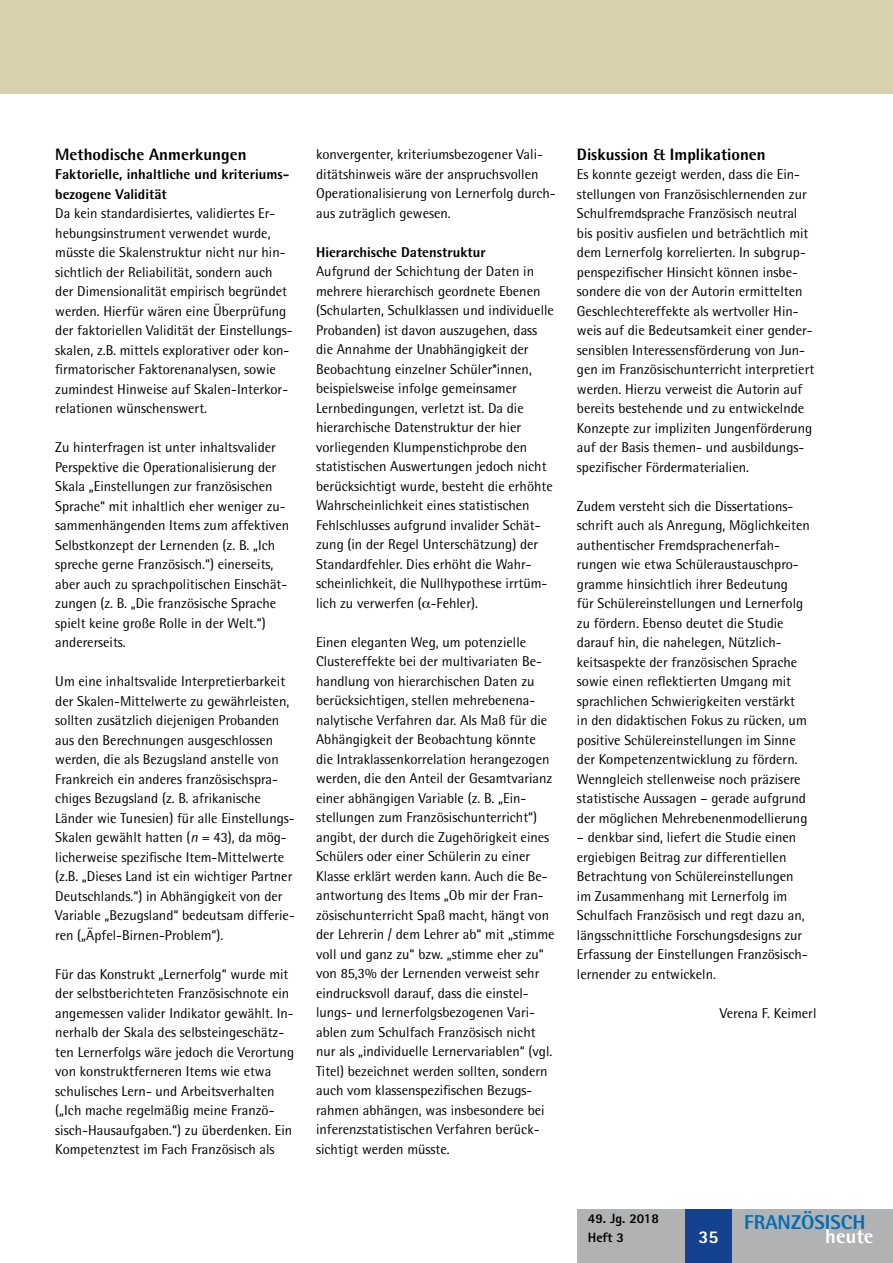
<style>
.page{position:relative;width:893px;height:1263px;background:#fff}
.page>*{position:absolute;margin:0;border:0;box-sizing:border-box;transform-origin:0 0}
.t1{font:800 20.1px "Rotis Semi Sans";color:#006eb7}
.t2{font:800 20.1px "Rotis Semi Sans";color:#fff}
.t3{font:800 18px "Rotis Sans Serif";color:#fff}
.t4{font:800 16.5px "Rotis Semi Sans";color:#000}
.t5{font:14.25px/19.5px "Rotis Semi Sans";color:#000}
.t6{font:800 14.25px/19.5px "Rotis Semi Sans";color:#000}
.t7{font:800 13.5px/19.5px "Rotis Sans Serif";color:#000}
.s1{font-style:italic}
</style>
<div class="page">
<div style="left:577px;top:1209px;width:316px;height:54px;background:#b1b2b3"></div>
<div style="left:685px;top:1209px;width:47px;height:54px;background:#144290"></div>
<div style="left:0;top:0;width:893px;height:94px;background:#d9d1ae"></div>
<p class="t4" style="left:55px;top:144px;width:193px">Methodische Anmerkungen</p>
<p class="t6" style="left:55px;top:164px;width:236px">Faktorielle, inhaltliche und kriteriums&shy;bezogene Validität</p>
<p class="t5" style="left:55px;top:204px;width:239px">Da kein standardisiertes, validiertes Er&shy;hebungsinstrument verwendet wurde, müsste die Skalenstruktur nicht nur hin&shy;sichtlich der Reliabilität, sondern auch der Dimensionalität empirisch begründet werden. Hierfür wären eine Überprüfung der faktoriellen Validität der Einstellungs&shy;skalen, z.B. mittels explorativer oder kon&shy;firmatorischer Faktorenanalysen, sowie zumindest Hinweise auf Skalen-Interkor&shy;relationen wünschenswert.</p>
<p class="t5" style="left:55px;top:437px;width:235px">Zu hinterfragen ist unter inhaltsvalider Perspektive die Operationalisierung der Skala „Einstellungen zur französischen Sprache“ mit inhaltlich eher weniger zu&shy;sammenhängenden Items zum affektiven Selbstkonzept der Lernenden (z. B. „Ich spreche gerne Französisch.“) einerseits, aber auch zu sprachpolitischen Einschät&shy;zungen (z. B. „Die französische Sprache spielt keine große Rolle in der Welt.“) andererseits.</p>
<p class="t5" style="left:55px;top:671px;width:241px">Um eine inhaltsvalide Interpretierbarkeit der Skalen-Mittelwerte zu gewährleisten, sollten zusätzlich diejenigen Probanden aus den Berechnungen ausgeschlossen werden, die als Bezugsland anstelle von Frankreich ein anderes französischspra&shy;chiges Bezugsland (z. B. afrikanische Länder wie Tunesien) für alle Einstellungs-Skalen gewählt hatten (<span class="s1">n</span> = 43), da mög&shy;licherweise spezifische Item-Mittelwerte (z.B. „Dieses Land ist ein wichtiger Partner Deutschlands.“) in Abhängigkeit von der Variable „Bezugsland“ bedeutsam differie&shy;ren („Äpfel-Birnen-Problem“).</p>
<p class="t5" style="left:55px;top:964px;width:240px">Für das Konstrukt „Lernerfolg“ wurde mit der selbstberichteten Französischnote ein angemessen valider Indikator gewählt. In&shy;nerhalb der Skala des selbsteingeschätz&shy;ten Lernerfolgs wäre jedoch die Verortung von konstruktferneren Items wie etwa schulisches Lern- und Arbeitsverhalten („Ich mache regelmäßig meine Franzö&shy;sisch-Hausaufgaben.“) zu überdenken. Ein Kompetenztest im Fach Französisch als</p>
<p class="t5" style="left:316px;top:145px;width:241px">konvergenter, kriteriumsbezogener Vali&shy;ditätshinweis wäre der anspruchsvollen Operationalisierung von Lernerfolg durch&shy;aus zuträglich gewesen.</p>
<p class="t6" style="left:316px;top:242px;width:171px">Hierarchische Datenstruktur</p>
<p class="t5" style="left:316px;top:262px;width:239px">Aufgrund der Schichtung der Daten in mehrere hierarchisch geordnete Ebenen (Schularten, Schulklassen und individuelle Probanden) ist davon auszugehen, dass die Annahme der Unabhängigkeit der Beobachtung einzelner Schüler*innen, beispielsweise infolge gemeinsamer Lernbedingungen, verletzt ist. Da die hierarchische Datenstruktur der hier vorliegenden Klumpenstichprobe den statistischen Auswertungen jedoch nicht berücksichtigt wurde, besteht die erhöhte Wahrscheinlichkeit eines statistischen Fehlschlusses aufgrund invalider Schät&shy;zung (in der Regel Unterschätzung) der Standardfehler. Dies erhöht die Wahr&shy;scheinlichkeit, die Nullhypothese irrtüm&shy;lich zu verwerfen ( -Fehler).</p>
<p class="t5" style="left:316px;top:632px;width:240px">Einen eleganten Weg, um potenzielle Clustereffekte bei der multivariaten Be&shy;handlung von hierarchischen Daten zu berücksichtigen, stellen mehrebenena&shy;nalytische Verfahren dar. Als Maß für die Abhängigkeit der Beobachtung könnte die Intraklassenkorrelation herangezogen werden, die den Anteil der Gesamtvarianz einer abhängigen Variable (z. B. „Ein&shy;stellungen zum Französischunterricht“) angibt, der durch die Zugehörigkeit eines Schülers oder einer Schülerin zu einer Klasse erklärt werden kann. Auch die Be&shy;antwortung des Items „Ob mir der Fran&shy;zösischunterricht Spaß macht, hängt von der Lehrerin / dem Lehrer ab“ mit „stimme voll und ganz zu“ bzw. „stimme eher zu“ von 85,3% der Lernenden verweist sehr eindrucksvoll darauf, dass die einstel&shy;lungs- und lernerfolgsbezogenen Vari&shy;ablen zum Schulfach Französisch nicht nur als „individuelle Lernervariablen“ (vgl.<br>Titel) bezeichnet werden sollten, sondern auch vom klassenspezifischen Bezugs&shy;rahmen abhängen, was insbesondere bei inferenzstatistischen Verfahren berück&shy;sichtigt werden müsste.</p>
<p class="t4" style="left:577px;top:144px;width:190px">Diskussion &amp; Implikationen</p>
<p class="t5" style="left:577px;top:165px;width:239px">Es konnte gezeigt werden, dass die Ein&shy;stellungen von Französischlernenden zur Schulfremdsprache Französisch neutral bis positiv ausfielen und beträchtlich mit dem Lernerfolg korrelierten. In subgrup&shy;penspezifischer Hinsicht können insbe&shy;sondere die von der Autorin ermittelten Geschlechtereffekte als wertvoller Hin&shy;weis auf die Bedeutsamkeit einer gender&shy;sensiblen Interessensförderung von Jun&shy;gen im Französischunterricht interpretiert werden. Hierzu verweist die Autorin auf bereits bestehende und zu entwickelnde Konzepte zur impliziten Jungenförderung auf der Basis themen- und ausbildungs&shy;spezifischer Fördermaterialien.</p>
<p class="t5" style="left:577px;top:496px;width:235px">Zudem versteht sich die Dissertations&shy;schrift auch als Anregung, Möglichkeiten authentischer Fremdsprachenerfah&shy;rungen wie etwa Schüleraustauschpro&shy;gramme hinsichtlich ihrer Bedeutung<br>für Schülereinstellungen und Lernerfolg zu fördern. Ebenso deutet die Studie darauf hin, die nahelegen, Nützlich&shy;keitsaspekte der französischen Sprache sowie einen reflektierten Umgang mit sprachlichen Schwierigkeiten verstärkt<br>in den didaktischen Fokus zu rücken, um positive Schülereinstellungen im Sinne der Kompetenzentwicklung zu fördern.<br>Wenngleich stellenweise noch präzisere statistische Aussagen – gerade aufgrund der möglichen Mehrebenenmodellierung</p>
<p class="t5" style="left:577px;top:827px;width:232px">– denkbar sind, liefert die Studie einen ergiebigen Beitrag zur differentiellen Betrachtung von Schülereinstellungen im Zusammenhang mit Lernerfolg im Schulfach Französisch und regt dazu an, längsschnittliche Forschungsdesigns zur Erfassung der Einstellungen Französisch&shy;lernender zu entwickeln.</p>
<p class="t5" style="left:720px;top:1003px;width:98px">Verena F. Keimerl</p>
<p class="t7" style="left:588px;top:1208px;width:73px">49. Jg. 2018<br>Heft 3</p>
<p class="t3" style="left:698px;top:1225px;width:22px">35</p>
<h1 class="t1" style="left:744px;top:1210px;width:123px">FRANZÖSISCH</h1>
<h1 class="t2" style="left:825px;top:1223px;width:50px">heute</h1>
</div>
